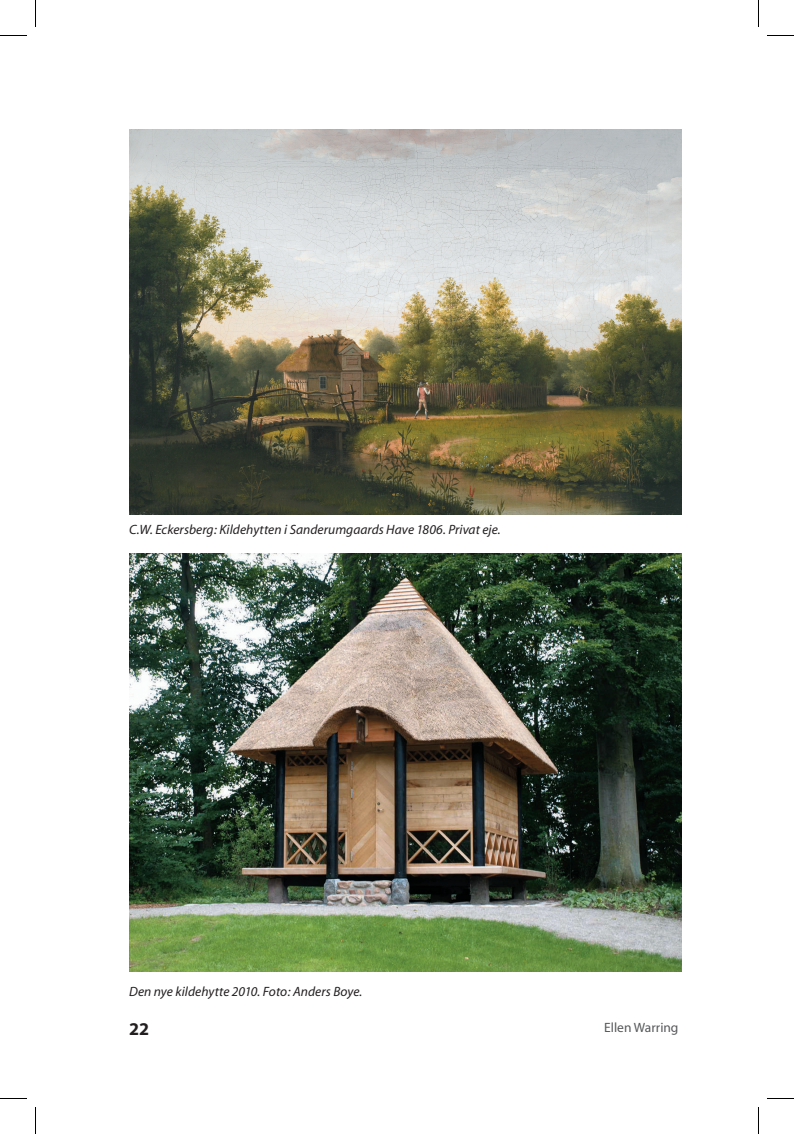
<style>
.page{position:relative;width:794px;height:1134px;background:#fff}
.page>*{position:absolute;margin:0;border:0;box-sizing:border-box;transform-origin:0 0}
.t1{font:700 18px "Myriad";color:#231f20}
.t2{font:italic 13.5px "Myriad";letter-spacing:.005em;color:#231f20}
.t3{font:13.5px "Myriad";color:#57585a}
</style>
<div class="page">
<img style="left:129px;top:553px;width:553px;height:419px">
<img style="left:129px;top:129px;width:553px;height:386px">
<svg style="left:35px;top:0;width:1px;height:27px"></svg>
<svg style="left:0;top:35px;width:27px;height:1px"></svg>
<svg style="left:758px;top:0;width:1px;height:27px"></svg>
<svg style="left:767px;top:35px;width:27px;height:1px"></svg>
<svg style="left:35px;top:1107px;width:1px;height:27px"></svg>
<svg style="left:0;top:1098px;width:27px;height:1px"></svg>
<svg style="left:758px;top:1107px;width:1px;height:27px"></svg>
<svg style="left:767px;top:1098px;width:27px;height:1px"></svg>
<p class="t2" style="left:129px;top:522px;width:373px">C.W. Eckersberg: Kildehytten i Sanderumgaards Have 1806. Privat eje.</p>
<p class="t2" style="left:129px;top:985px;width:235px">Den nye kildehytte 2010. Foto: Anders Boye.</p>
<h1 class="t1" style="left:129px;top:1020px;width:21px">22</h1>
<p class="t3" style="left:604px;top:1021px;width:76px">Ellen Warring</p>
</div>
